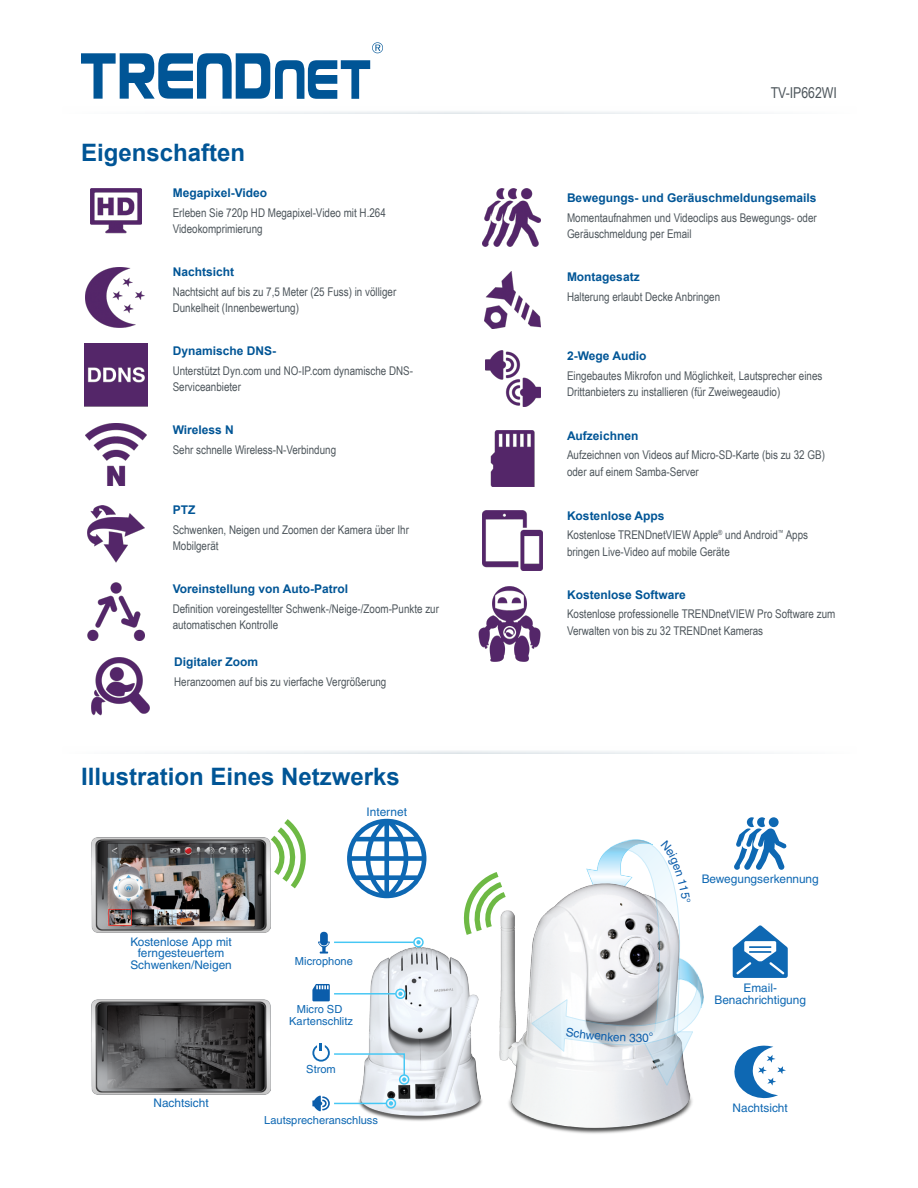
<style>
.page{position:relative;width:918px;height:1188px;background:#fff}
.page>*{position:absolute;margin:0;border:0;box-sizing:border-box;transform-origin:0 0}
.t1{font:700 24px "Arial";color:#005596}
.t2{font:15px "Arial Narrow";color:#4d555b}
.t3{font:12px/16.5px "Arial Narrow";color:#4d555b}
.t4{font:700 12px "Arial";color:#005596}
.t5{font:11.85px/11.9px "Helvetica";color:#0e68b3;text-align:center}
.t6{font:11.1px/11.9px "Helvetica";color:#0e68b3;text-align:center}
</style>
<div class="page">
<svg style="left:170px;top:111px;width:579px;height:3px"></svg>
<svg style="left:81px;top:42px;width:302px;height:57px"></svg>
<img style="left:91px;top:658px;width:58px;height:58px">
<img style="left:482px;top:189px;width:58px;height:58px">
<img style="left:484px;top:272px;width:57px;height:56px">
<img style="left:485px;top:351px;width:55px;height:55px">
<img style="left:490px;top:431px;width:45px;height:55px">
<img style="left:482px;top:511px;width:60px;height:60px">
<img style="left:478px;top:587px;width:63px;height:74px">
<img style="left:87px;top:583px;width:57px;height:57px">
<img style="left:87px;top:505px;width:57px;height:57px">
<img style="left:85px;top:424px;width:61px;height:61px">
<img style="left:84px;top:344px;width:63px;height:62px">
<img style="left:86px;top:267px;width:59px;height:60px">
<img style="left:90px;top:188px;width:51px;height:46px">
<img style="left:499px;top:911px;width:194px;height:223px">
<img style="left:357px;top:947px;width:126px;height:174px">
<svg style="left:265px;top:819px;width:41px;height:75px"></svg>
<svg style="left:463px;top:872px;width:48px;height:69px"></svg>
<div style="left:386px;top:1098px;width:10px;height:11px;border:1px solid #46c7f4;border-radius:50%"></div>
<svg style="left:389px;top:1101px;width:4px;height:5px"></svg>
<hr style="left:334px;top:1103px;width:52px;height:1px;background:#46c7f4">
<svg style="left:312px;top:1096px;width:18px;height:15px"></svg>
<svg style="left:312px;top:984px;width:18px;height:17px"></svg>
<svg style="left:318px;top:932px;width:12px;height:22px"></svg>
<div style="left:395px;top:989px;width:11px;height:10px;border:1px solid #46c7f4;border-radius:50%"></div>
<svg style="left:398px;top:992px;width:5px;height:4px"></svg>
<hr style="left:334px;top:993px;width:62px;height:2px;background:#46c7f4">
<div style="left:413px;top:937px;width:11px;height:11px;border:1px solid #46c7f4;border-radius:50%"></div>
<svg style="left:416px;top:940px;width:5px;height:4px"></svg>
<hr style="left:334px;top:942px;width:80px;height:1px;background:#46c7f4">
<div style="left:399px;top:1074px;width:10px;height:11px;border:1px solid #46c7f4;border-radius:50%"></div>
<svg style="left:312px;top:1043px;width:94px;height:39px"></svg>
<svg style="left:347px;top:819px;width:79px;height:79px"></svg>
<img style="left:92px;top:1000px;width:178px;height:94px">
<img style="left:92px;top:838px;width:178px;height:95px">
<svg style="left:734px;top:817px;width:53px;height:53px"></svg>
<svg style="left:733px;top:925px;width:55px;height:53px"></svg>
<svg style="left:734px;top:1046px;width:52px;height:53px"></svg>
<svg style="left:532px;top:839px;width:171px;height:246px"></svg>
<h1 class="t1" style="left:81px;top:136px;width:166px">Eigenschaften</h1>
<p class="t4" style="left:173px;top:185px;width:96px">Megapixel-Video</p>
<p class="t3" style="left:173px;top:204px;width:215px">Erleben Sie 720p HD Megapixel-Video mit H.264<br>Videokomprimierung</p>
<p class="t4" style="left:173px;top:264px;width:63px">Nachtsicht</p>
<p class="t3" style="left:173px;top:283px;width:225px">Nachtsicht auf bis zu 7,5 Meter (25 Fuss) in völliger<br>Dunkelheit (Innenbewertung)</p>
<p class="t4" style="left:173px;top:343px;width:105px">Dynamische DNS-</p>
<p class="t3" style="left:173px;top:362px;width:242px">Unterstützt Dyn.com und NO-IP.com dynamische DNS-<br>Serviceanbieter</p>
<p class="t4" style="left:173px;top:422px;width:63px">Wireless N</p>
<p class="t3" style="left:173px;top:441px;width:165px">Sehr schnelle Wireless-N-Verbindung</p>
<p class="t4" style="left:173px;top:502px;width:24px">PTZ</p>
<p class="t3" style="left:173px;top:521px;width:238px">Schwenken, Neigen und Zoomen der Kamera über Ihr<br>Mobilgerät</p>
<p class="t4" style="left:173px;top:581px;width:177px">Voreinstellung von Auto-Patrol</p>
<p class="t3" style="left:173px;top:600px;width:268px">Definition voreingestellter Schwenk-/Neige-/Zoom-Punkte zur automatischen Kontrolle</p>
<p class="t4" style="left:174px;top:654px;width:86px">Digitaler Zoom</p>
<p class="t3" style="left:174px;top:673px;width:214px">Heranzoomen auf bis zu vierfache Vergrößerung</p>
<h1 class="t1" style="left:81px;top:761px;width:320px">Illustration Eines Netzwerks</h1>
<p class="t5" style="left:367px;top:805px;width:42px">Internet</p>
<p class="t5" style="left:130px;top:936px;width:103px">Kostenlose App mit ferngesteuertem<br>Schwenken/Neigen</p>
<p class="t5" style="left:154px;top:1097px;width:57px">Nachtsicht</p>
<p class="t6" style="left:295px;top:956px;width:59px">Microphone</p>
<p class="t6" style="left:289px;top:1003px;width:65px">Micro SD<br>Kartenschlitz</p>
<p class="t6" style="left:306px;top:1063px;width:31px">Strom</p>
<p class="t6" style="left:264px;top:1114px;width:115px">Lautsprecheranschluss</p>
<p class="t2" style="left:771px;top:81px;width:68px">TV-IP662WI</p>
<p class="t4" style="left:567px;top:190px;width:251px">Bewegungs- und Geräuschmeldungsemails</p>
<p class="t3" style="left:567px;top:209px;width:251px">Momentaufnahmen und Videoclips aus Bewegungs- oder<br>Geräuschmeldung per Email</p>
<p class="t4" style="left:567px;top:269px;width:74px">Montagesatz</p>
<p class="t3" style="left:567px;top:288px;width:155px">Halterung erlaubt Decke Anbringen</p>
<p class="t4" style="left:567px;top:348px;width:81px">2-Wege Audio</p>
<p class="t3" style="left:567px;top:367px;width:257px">Eingebautes Mikrofon und Möglichkeit, Lautsprecher eines<br>Drittanbieters zu installieren (für Zweiwegeaudio)</p>
<p class="t4" style="left:567px;top:427px;width:73px">Aufzeichnen</p>
<p class="t3" style="left:567px;top:446px;width:259px">Aufzeichnen von Videos auf Micro-SD-Karte (bis zu 32 GB) oder auf einem Samba-Server</p>
<p class="t4" style="left:567px;top:507px;width:99px">Kostenlose Apps</p>
<p class="t3" style="left:567px;top:527px;width:243px">Kostenlose TRENDnetVIEW Apple<sup>®</sup> und Android<sup>™</sup> Apps bringen Live-Video auf mobile Geräte</p>
<p class="t4" style="left:567px;top:586px;width:120px">Kostenlose Software</p>
<p class="t3" style="left:567px;top:606px;width:270px">Kostenlose professionelle TRENDnetVIEW Pro Software zum<br>Verwalten von bis zu 32 TRENDnet Kameras</p>
<p class="t5" style="left:702px;top:873px;width:119px">Bewegungserkennung</p>
<p class="t5" style="left:714px;top:982px;width:93px">Email-<br>Benachrichtigung</p>
<p class="t5" style="left:733px;top:1102px;width:57px">Nachtsicht</p>
</div>
